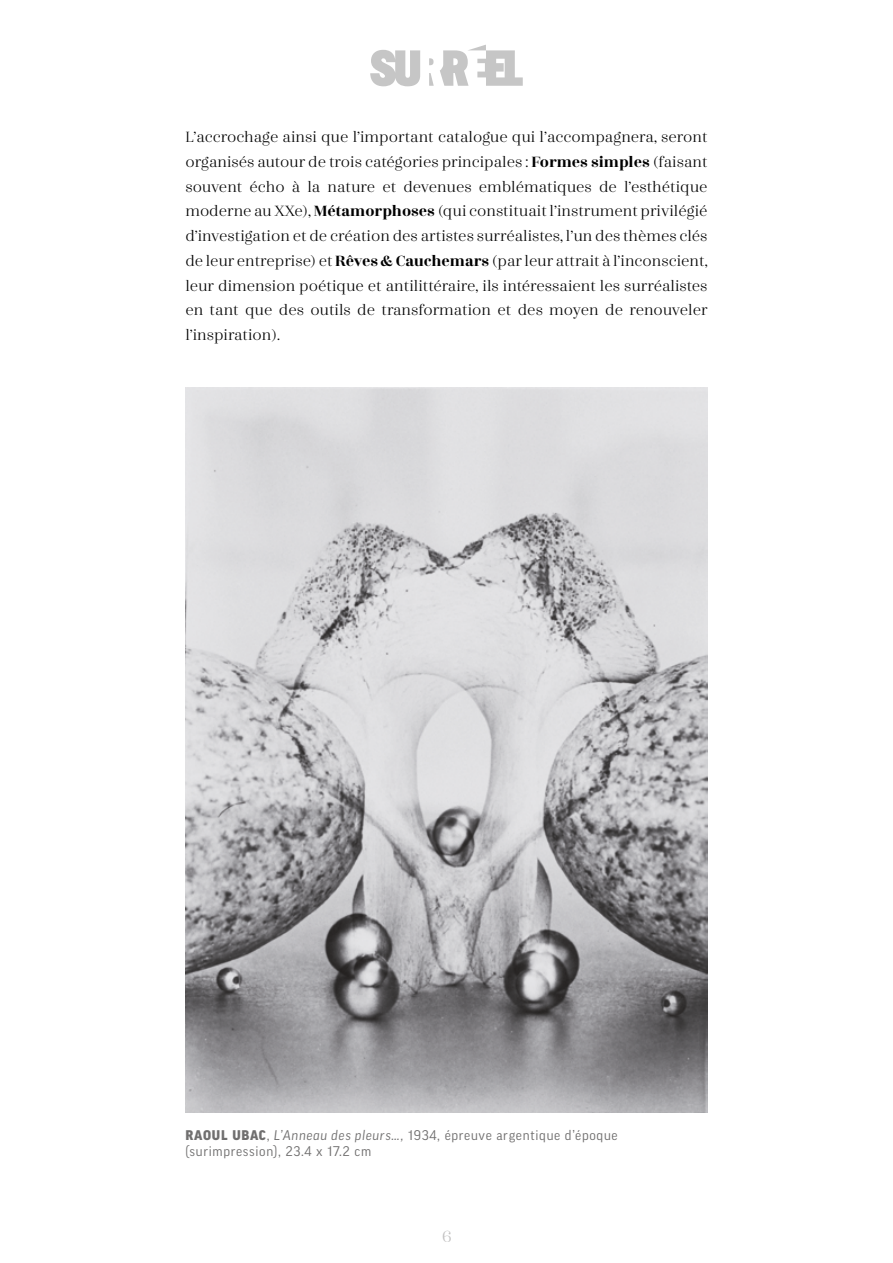
<style>
.page{position:relative;width:893px;height:1263px;background:#fff}
.page>*{position:absolute;margin:0;border:0;box-sizing:border-box;transform-origin:0 0}
.t1{font:18px "Zahrah";color:#c2c1c1}
.t2{font:16.5px/24.8px "Zahrah";color:#000;text-align:justify}
.t3{font:13.5px/16.2px "Good Pro";letter-spacing:.05em;color:#706f6f}
.s1{font-weight:700}
.s2{font-weight:900}
.s3{font-style:italic}
</style>
<div class="page">
<svg style="left:370px;top:45px;width:153px;height:41px"></svg>
<img style="left:185px;top:388px;width:523px;height:724px">
<p class="t2" style="left:185px;top:124px;width:524px">L’accrochage ainsi que l’important catalogue qui l’accompagnera, seront organisés autour de trois catégories principales : <span class="s1">Formes simples</span> (faisant souvent écho à la nature et devenues emblématiques de l’esthétique moderne au XXe), <span class="s1">Métamorphoses</span> (qui constituait l’instrument privilégié d’investigation et de création des artistes surréalistes, l’un des thèmes clés de leur entreprise) et <span class="s1">Rêves &amp; Cauchemars</span> (par leur attrait à l’inconscient, leur dimension poétique et antilittéraire, ils intéressaient les surréalistes en tant que des outils de transformation et des moyen de renouveler l’inspiration).</p>
<p class="t3" style="left:185px;top:1127px;width:434px"><span class="s2">RAOUL UBAC</span>, <span class="s3">L’Anneau des pleurs…,</span> 1934, épreuve argentique d’époque (surimpression), 23.4 x 17.2 cm</p>
<p class="t1" style="left:441px;top:1226px;width:12px">6</p>
</div>
